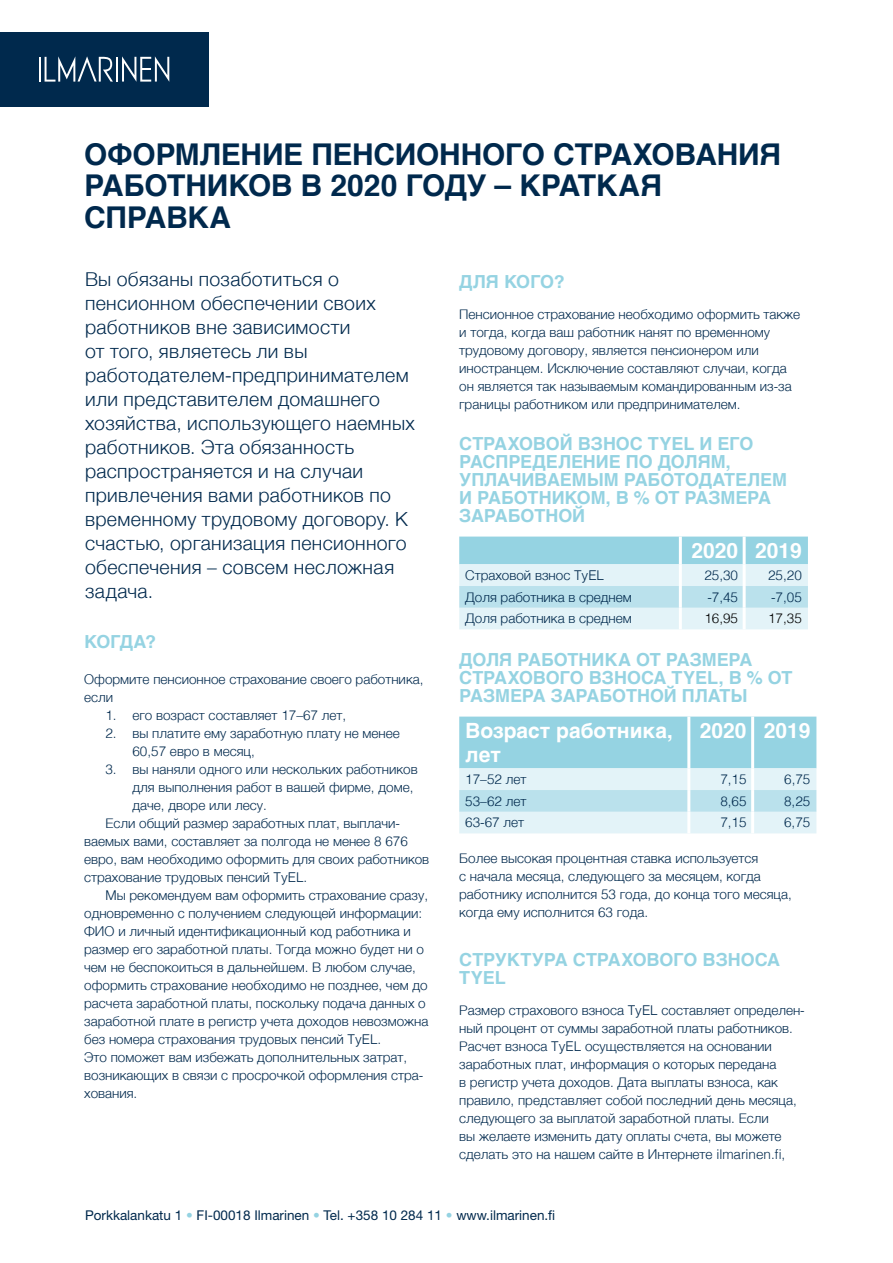
<style>
.page{position:relative;width:893px;height:1263px;background:#fff}
.page>*{position:absolute;margin:0;border:0;box-sizing:border-box;transform-origin:0 0}
.t1{font:700 30px/31.5px "Helvetica";letter-spacing:-.01em;color:#00294d}
.t2{font:700 21px/24px "Helvetica";color:#fff}
.t3{font:300 19.5px/24px "Helvetica";letter-spacing:.015em;color:#00294d}
.t4{font:700 18px/18px "Helvetica";letter-spacing:-.005em;color:#95d3e2}
.t5{font:300 13.5px/18px "Helvetica";color:#00294d}
.t6{font:13.5px "Helvetica Neue LT Std";color:#00294d}
.t7{font:300 13.5px "Helvetica";color:#000}
.s1{color:#95d3e2}
</style>
<div class="page">
<div style="left:0;top:32px;width:209px;height:74px;background:#00294d"></div>
<hr style="left:39px;top:57px;width:2px;height:25px;background:#fff">
<hr style="left:116px;top:57px;width:2px;height:25px;background:#fff">
<svg style="left:122px;top:56px;width:47px;height:26px"></svg>
<svg style="left:45px;top:56px;width:68px;height:26px"></svg>
<svg style="left:459px;top:537px;width:349px;height:92px;background:#c3e5ee"></svg>
<hr style="left:679px;top:537px;width:3px;height:27px;background:#fff">
<hr style="left:743px;top:537px;width:3px;height:27px;background:#fff">
<hr style="left:679px;top:564px;width:3px;height:22px;background:#fff">
<hr style="left:743px;top:564px;width:3px;height:22px;background:#fff">
<hr style="left:679px;top:586px;width:3px;height:22px;background:#fff">
<hr style="left:743px;top:586px;width:3px;height:22px;background:#fff">
<hr style="left:679px;top:608px;width:3px;height:21px;background:#fff">
<hr style="left:743px;top:608px;width:3px;height:21px;background:#fff">
<svg style="left:459px;top:717px;width:357px;height:116px;background:#b9e1ec"></svg>
<hr style="left:687px;top:717px;width:3px;height:51px;background:#fff">
<hr style="left:751px;top:717px;width:3px;height:51px;background:#fff">
<hr style="left:687px;top:768px;width:3px;height:22px;background:#fff">
<hr style="left:751px;top:768px;width:3px;height:22px;background:#fff">
<hr style="left:687px;top:790px;width:3px;height:22px;background:#fff">
<hr style="left:751px;top:790px;width:3px;height:22px;background:#fff">
<hr style="left:687px;top:812px;width:3px;height:21px;background:#fff">
<hr style="left:751px;top:812px;width:3px;height:21px;background:#fff">
<h1 class="t1" style="left:84px;top:139px;width:699px">ОФОРМЛЕНИЕ ПЕНСИОННОГО СТРАХОВАНИЯ<br>РАБОТНИКОВ В 2020 ГОДУ – КРАТКАЯ<br>СПРАВКА</h1>
<p class="t3" style="left:85px;top:266px;width:331px">Вы обязаны позаботиться о пенсионном обеспечении своих работников вне зависимости<br>от того, являетесь ли вы работодателем-предпринимателем или представителем домашнего хозяйства, использующего наемных работников. Эта обязанность распространяется и на случаи привлечения вами работников по временному трудовому договору. К счастью, организация пенсионного обеспечения – совсем несложная задача.</p>
<h3 class="t4" style="left:84px;top:633px;width:73px">КОГДА?</h3>
<p class="t5" style="left:84px;top:669px;width:341px">Оформите пенсионное страхование своего работника, если</p>
<p class="t5" style="left:105px;top:705px;width:242px">1. его возраст составляет 17–67 лет,</p>
<p class="t5" style="left:132px;top:723px;width:269px;text-indent:-27px">2. вы платите ему заработную плату не менее<br>60,57 евро в месяц,</p>
<p class="t5" style="left:105px;top:759px;width:314px">3. вы наняли одного или нескольких работников</p>
<p class="t5" style="left:132px;top:777px;width:282px">для выполнения работ в вашей фирме, доме,</p>
<p class="t5" style="left:132px;top:795px;width:136px">даче, дворе или лесу.</p>
<p class="t5" style="left:105px;top:813px;width:296px">Если общий размер заработных плат, выплачи-</p>
<p class="t5" style="left:84px;top:831px;width:325px">ваемых вами, составляет за полгода не менее 8 676</p>
<p class="t5" style="left:84px;top:849px;width:347px">евро, вам необходимо оформить для своих работников</p>
<p class="t5" style="left:84px;top:867px;width:225px">страхование трудовых пенсий TyEL.</p>
<p class="t5" style="left:105px;top:885px;width:324px">Мы рекомендуем вам оформить страхование сразу,</p>
<p class="t5" style="left:84px;top:903px;width:340px">одновременно с получением следующей информации:</p>
<p class="t5" style="left:84px;top:921px;width:328px">ФИО и личный идентификационный код работника и</p>
<p class="t5" style="left:84px;top:939px;width:341px">размер его заработной платы. Тогда можно будет ни о</p>
<p class="t5" style="left:84px;top:957px;width:333px">чем не беспокоиться в дальнейшем. В любом случае,</p>
<p class="t5" style="left:84px;top:975px;width:345px">оформить страхование необходимо не позднее, чем до</p>
<p class="t5" style="left:84px;top:993px;width:343px">расчета заработной платы, поскольку подача данных о</p>
<p class="t5" style="left:84px;top:1011px;width:346px">заработной плате в регистр учета доходов невозможна</p>
<p class="t5" style="left:84px;top:1029px;width:299px">без номера страхования трудовых пенсий TyEL.</p>
<p class="t5" style="left:84px;top:1047px;width:325px">Это поможет вам избежать дополнительных затрат,</p>
<p class="t5" style="left:84px;top:1065px;width:341px">возникающих в связи с просрочкой оформления стра-</p>
<p class="t5" style="left:84px;top:1083px;width:55px">хования.</p>
<h3 class="t4" style="left:459px;top:273px;width:107px">ДЛЯ КОГО?</h3>
<p class="t5" style="left:459px;top:304px;width:342px">Пенсионное страхование необходимо оформить также и тогда, когда ваш работник нанят по временному трудовому договору, является пенсионером или иностранцем. Исключение составляют случаи, когда он является так называемым командированным из-за границы работником или предпринимателем.</p>
<h3 class="t4" style="left:459px;top:435px;width:329px">СТРАХОВОЙ ВЗНОС TYEL И ЕГО<br>РАСПРЕДЕЛЕНИЕ ПО ДОЛЯМ,<br>УПЛАЧИВАЕМЫМ РАБОТОДАТЕЛЕМ<br>И РАБОТНИКОМ, В % ОТ РАЗМЕРА<br>ЗАРАБОТНОЙ</h3>
<h2 class="t2" style="left:691px;top:539px;width:112px">2020 2019</h2>
<p class="t5" style="left:465px;top:565px;width:140px">Страховой взнос TyEL</p>
<p class="t5" style="left:704px;top:565px;width:35px">25,30</p>
<p class="t5" style="left:768px;top:565px;width:35px">25,20</p>
<p class="t5" style="left:465px;top:587px;width:168px">Доля работника в среднем</p>
<p class="t5" style="left:707px;top:587px;width:32px">-7,45</p>
<p class="t5" style="left:771px;top:587px;width:32px">-7,05</p>
<p class="t5" style="left:465px;top:609px;width:168px">Доля работника в среднем</p>
<p class="t7" style="left:704px;top:607px;width:35px">16,95</p>
<p class="t7" style="left:768px;top:607px;width:35px">17,35</p>
<h3 class="t4" style="left:459px;top:651px;width:335px">ДОЛЯ РАБОТНИКА ОТ РАЗМЕРА<br>СТРАХОВОГО ВЗНОСА TYEL, В % ОТ<br>РАЗМЕРА ЗАРАБОТНОЙ ПЛАТЫ</h3>
<h2 class="t2" style="left:465px;top:719px;width:209px">Возраст работника, лет</h2>
<h2 class="t2" style="left:700px;top:719px;width:112px">2020 2019</h2>
<p class="t5" style="left:465px;top:769px;width:63px">17–52 лет</p>
<p class="t5" style="left:720px;top:769px;width:28px">7,15</p>
<p class="t5" style="left:784px;top:769px;width:28px">6,75</p>
<p class="t5" style="left:465px;top:791px;width:63px">53–62 лет</p>
<p class="t5" style="left:720px;top:791px;width:28px">8,65</p>
<p class="t5" style="left:784px;top:791px;width:28px">8,25</p>
<p class="t5" style="left:465px;top:813px;width:60px">63-67 лет</p>
<p class="t5" style="left:720px;top:813px;width:28px">7,15</p>
<p class="t5" style="left:784px;top:813px;width:28px">6,75</p>
<p class="t5" style="left:459px;top:849px;width:334px">Более высокая процентная ставка используется<br>с начала месяца, следующего за месяцем, когда работнику исполнится 53 года, до конца того месяца, когда ему исполнится 63 года.</p>
<h3 class="t4" style="left:459px;top:951px;width:323px">СТРУКТУРА СТРАХОВОГО ВЗНОСА<br>TYEL</h3>
<p class="t5" style="left:459px;top:1000px;width:347px">Размер страхового взноса TyEL составляет определен&shy;ный процент от суммы заработной платы работников.<br>Расчет взноса TyEL осуществляется на основании заработных плат, информация о которых передана<br>в регистр учета доходов. Дата выплаты взноса, как правило, представляет собой последний день месяца, следующего за выплатой заработной платы. Если<br>вы желаете изменить дату оплаты счета, вы можете сделать это на нашем сайте в Интернете ilmarinen.fi,</p>
<p class="t6" style="left:85px;top:1207px;width:472px">Porkkalankatu 1 <span class="s1">•</span> FI-00018 Ilmarinen <span class="s1">•</span> Tel. +358 10 284 11 <span class="s1">•</span> www.ilmarinen.fi</p>
</div>
